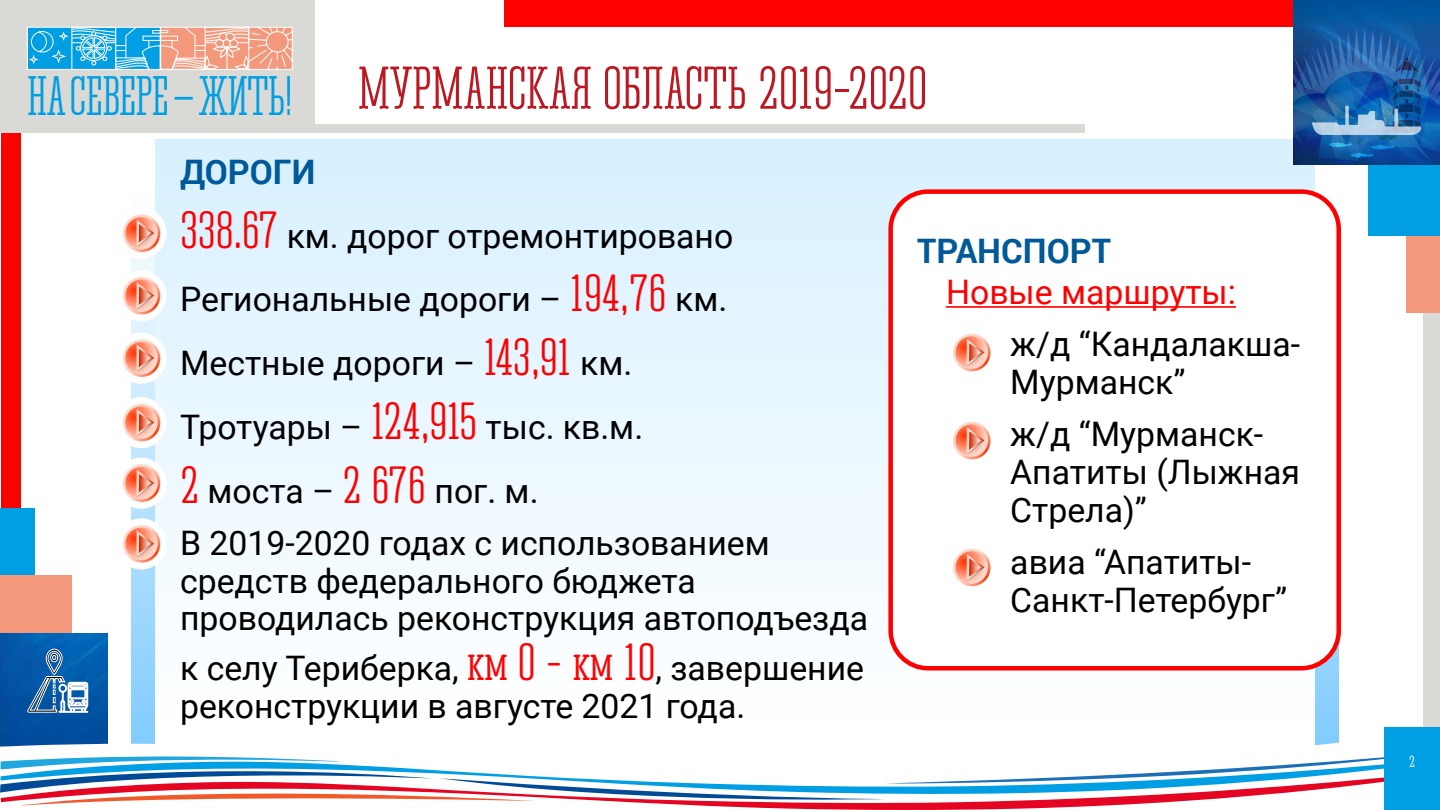
<style>
.page{position:relative;width:1440px;height:810px;background:#fff}
.page>*{position:absolute;margin:0;border:0;box-sizing:border-box;transform-origin:0 0}
.t1{font:56.25px "Corki Tuscan";color:#bd1721;scale:.95 1}
.t2{font:51.82px "Corki";letter-spacing:-.015em;color:#009ee3;scale:.92 1}
.t3{font:33.75px/37.9px "Roboto";color:#000}
.t4{font:33.75px "Roboto";color:#f00}
.t5{font:700 33.75px "Roboto";color:#005999}
.t6{font:15px "Corki Rounded";color:#fff}
.s1{font-weight:700;color:#005999}
.s2{font-family:"Corki Rounded";font-size:48.75px;color:#f00}
</style>
<div class="page">
<div style="left:155px;top:140px;width:1160px;height:643px;background:linear-gradient(to bottom,#d7f0ff,#fff)"></div>
<div style="left:891px;top:192px;width:448px;height:476px;background:#fff;border-radius:38px"></div>
<div style="left:888px;top:189px;width:453px;height:482px;border:4px solid #f00;border-radius:38px"></div>
<div style="left:116px;top:208px;width:51px;height:51px;background:#fff;border-radius:50%"></div>
<svg style="left:123px;top:214px;width:37px;height:38px"></svg>
<svg style="left:125px;top:217px;width:33px;height:33px"></svg>
<svg style="left:136px;top:220px;width:18px;height:27px"></svg>
<div style="left:116px;top:270px;width:51px;height:51px;background:#fff;border-radius:50%"></div>
<svg style="left:123px;top:277px;width:37px;height:38px"></svg>
<svg style="left:125px;top:279px;width:33px;height:33px"></svg>
<svg style="left:136px;top:282px;width:18px;height:27px"></svg>
<div style="left:116px;top:333px;width:51px;height:51px;background:#fff;border-radius:50%"></div>
<svg style="left:123px;top:339px;width:37px;height:38px"></svg>
<svg style="left:125px;top:342px;width:33px;height:32px"></svg>
<svg style="left:136px;top:345px;width:18px;height:27px"></svg>
<div style="left:116px;top:397px;width:51px;height:51px;background:#fff;border-radius:50%"></div>
<svg style="left:123px;top:404px;width:37px;height:37px"></svg>
<svg style="left:125px;top:406px;width:33px;height:33px"></svg>
<svg style="left:136px;top:409px;width:18px;height:27px"></svg>
<div style="left:116px;top:458px;width:51px;height:51px;background:#fff;border-radius:50%"></div>
<svg style="left:123px;top:464px;width:37px;height:38px"></svg>
<svg style="left:125px;top:467px;width:33px;height:32px"></svg>
<svg style="left:136px;top:470px;width:18px;height:27px"></svg>
<div style="left:116px;top:518px;width:51px;height:51px;background:#fff;border-radius:50%"></div>
<svg style="left:123px;top:525px;width:37px;height:38px"></svg>
<svg style="left:125px;top:528px;width:33px;height:32px"></svg>
<svg style="left:136px;top:530px;width:18px;height:27px"></svg>
<svg style="left:953px;top:334px;width:38px;height:37px"></svg>
<svg style="left:956px;top:336px;width:32px;height:33px"></svg>
<svg style="left:967px;top:339px;width:18px;height:27px"></svg>
<svg style="left:953px;top:422px;width:38px;height:37px"></svg>
<svg style="left:956px;top:424px;width:32px;height:33px"></svg>
<svg style="left:967px;top:427px;width:18px;height:27px"></svg>
<svg style="left:953px;top:549px;width:38px;height:37px"></svg>
<svg style="left:956px;top:551px;width:32px;height:33px"></svg>
<svg style="left:967px;top:554px;width:18px;height:27px"></svg>
<hr style="left:946px;top:306px;width:290px;height:2px;background:#f00">
<div style="left:1px;top:86px;width:19px;height:453px;background:#f00"></div>
<div style="left:0;top:509px;width:35px;height:156px;background:#009ee3"></div>
<div style="left:0;top:575px;width:72px;height:90px;background:#f3987a"></div>
<img style="left:0;top:633px;width:108px;height:100px">
<div style="left:1424px;top:245px;width:16px;height:527px;background:#d9d9d6"></div>
<div style="left:1406px;top:133px;width:34px;height:180px;background:#f3987a"></div>
<div style="left:504px;top:0;width:936px;height:27px;background:#f00"></div>
<div style="left:1368px;top:133px;width:72px;height:103px;background:#009ee3"></div>
<div style="left:0;top:124px;width:1084px;height:9px;background:#d9d9d6"></div>
<div style="left:0;top:0;width:315px;height:133px;background:#d9d9d6"></div>
<svg style="left:0;top:733px;width:1339px;height:2px"></svg>
<svg style="left:712px;top:806px;width:382px;height:4px;fill:#e30521"></svg>
<svg style="left:0;top:735px;width:1384px;height:71px"></svg>
<svg style="left:27px;top:26px;width:266px;height:44px;background:#9cb4c2"></svg>
<div style="left:1384px;top:728px;width:56px;height:82px;background:#009ee3"></div>
<img style="left:1294px;top:0;width:146px;height:165px">
<img style="left:1294px;top:27px;width:146px;height:131px">
<svg style="left:27px;top:648px;width:61px;height:65px;background:#4380b7"></svg>
<h2 class="t2" style="left:27px;top:67px;width:290px">НА СЕВЕРЕ – ЖИТЬ!</h2>
<h1 class="t1" style="left:358px;top:57px;width:601px">МУРМАНСКАЯ ОБЛАСТЬ 2019-2020</h1>
<p class="t3" style="left:180px;top:139px;width:555px;line-height:63.8px"><span class="s1">ДОРОГИ<br></span><span class="s2">338.67</span> км. дорог отремонтировано<br>Региональные дороги – <span class="s2">194,76</span> км.<br>Местные дороги – <span class="s2">143,91</span> км.<br>Тротуары – <span class="s2">124,915</span> тыс. кв.м.<br><span class="s2">2</span> моста – <span class="s2">2 676</span> пог. м.</p>
<p class="t3" style="left:180px;top:523px;width:690px">В 2019-2020 годах с использованием средств федерального бюджета проводилась реконструкция автоподъезда</p>
<p class="t3" style="left:180px;top:648px;width:685px">к селу Териберка, <span class="s2">км 0 - км 10</span>, завершение реконструкции в августе 2021 года.</p>
<p class="t5" style="left:917px;top:231px;width:195px">ТРАНСПОРТ</p>
<p class="t4" style="left:946px;top:269px;width:291px">Новые маршруты:</p>
<p class="t3" style="left:1010px;top:324px;width:291px">ж/д “Кандалакша-<br>Мурманск”</p>
<p class="t3" style="left:1010px;top:414px;width:291px">ж/д “Мурманск-<br>Апатиты (Лыжная<br>Стрела)”</p>
<p class="t3" style="left:1010px;top:542px;width:278px">авиа “Апатиты-<br>Санкт-Петербург”</p>
<p class="t6" style="left:1409px;top:753px;width:7px">2</p>
</div>
